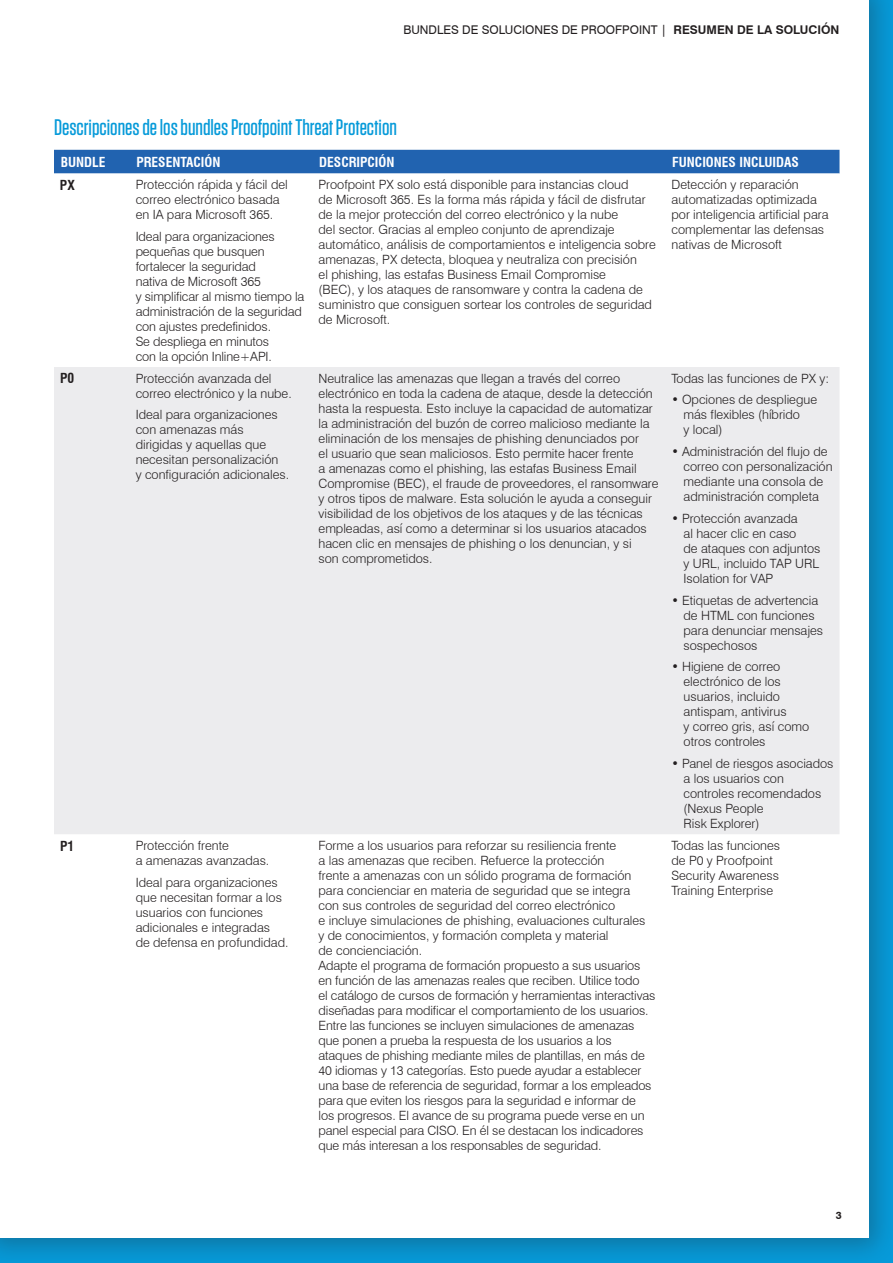
<style>
.page{position:relative;width:893px;height:1263px;background:#fff}
.page>*{position:absolute;margin:0;border:0;box-sizing:border-box;transform-origin:0 0}
.t1{font:500 22.5px "Tungsten";color:#069ad9}
.t2{font:700 condensed 13.5px "Swiss 721 BT";color:#fff}
.t3{font:700 condensed 13.5px "Swiss 721 BT";color:#231f20}
.t4{font:300 12.75px/15px "Swiss 721 BT";color:#231f20}
.t5{font:12px "Swiss 721 BT";color:#231f20}
.t6{font:700 10.5px "Swiss 721 BT";color:#231f20}
.s1{font-weight:700}
</style>
<div class="page">
<div style="left:0;top:0;width:893px;height:1263px;background:#231f20;opacity:.3"></div>
<div style="left:0;top:0;width:868px;height:1237px;background:#fff"></div>
<div style="left:54px;top:150px;width:785px;height:24px;background:#2163b0"></div>
<div style="left:54px;top:367px;width:785px;height:467px;background:#ececee"></div>
<p class="t5" style="left:403px;top:22px;width:437px">BUNDLES DE SOLUCIONES DE PROOFPOINT | <span class="s1">RESUMEN DE LA SOLUCIÓN</span></p>
<h1 class="t1" style="left:54px;top:115px;width:344px">Descripciones de los bundles Proofpoint Threat Protection</h1>
<p class="t2" style="left:61px;top:154px;width:46px">BUNDLE</p>
<p class="t2" style="left:136px;top:154px;width:86px">PRESENTACIÓN</p>
<p class="t2" style="left:319px;top:154px;width:77px">DESCRIPCIÓN</p>
<p class="t2" style="left:672px;top:154px;width:128px">FUNCIONES INCLUIDAS</p>
<p class="t3" style="left:60px;top:177px;width:16px">PX</p>
<p class="t4" style="left:136px;top:177px;width:154px">Protección rápida y fácil del correo electrónico basada en IA para Microsoft 365.</p>
<p class="t4" style="left:136px;top:229px;width:170px">Ideal para organizaciones pequeñas que busquen fortalecer la seguridad<br>nativa de Microsoft 365<br>y simplificar al mismo tiempo la administración de la seguridad con ajustes predefinidos.<br>Se despliega en minutos<br>con la opción Inline+API.</p>
<p class="t4" style="left:319px;top:177px;width:339px">Proofpoint PX solo está disponible para instancias cloud<br>de Microsoft 365. Es la forma más rápida y fácil de disfrutar de la mejor protección del correo electrónico y la nube<br>del sector. Gracias al empleo conjunto de aprendizaje automático, análisis de comportamientos e inteligencia sobre amenazas, PX detecta, bloquea y neutraliza con precisión<br>el phishing, las estafas Business Email Compromise<br>(BEC), y los ataques de ransomware y contra la cadena de suministro que consiguen sortear los controles de seguridad de Microsoft.</p>
<p class="t4" style="left:671px;top:177px;width:159px">Detección y reparación automatizadas optimizada por inteligencia artificial para complementar las defensas nativas de Microsoft</p>
<p class="t3" style="left:60px;top:370px;width:16px">P0</p>
<p class="t4" style="left:136px;top:371px;width:158px">Protección avanzada del correo electrónico y la nube.</p>
<p class="t4" style="left:136px;top:407px;width:155px">Ideal para organizaciones con amenazas más dirigidas y aquellas que necesitan personalización<br>y configuración adicionales.</p>
<p class="t3" style="left:60px;top:837px;width:16px">P1</p>
<p class="t4" style="left:136px;top:838px;width:135px">Protección frente<br>a amenazas avanzadas.</p>
<p class="t4" style="left:136px;top:874px;width:154px">Ideal para organizaciones que necesitan formar a los usuarios con funciones adicionales e integradas<br>de defensa en profundidad.</p>
<p class="t4" style="left:319px;top:370px;width:342px">Neutralice las amenazas que llegan a través del correo electrónico en toda la cadena de ataque, desde la detección hasta la respuesta. Esto incluye la capacidad de automatizar la administración del buzón de correo malicioso mediante la eliminación de los mensajes de phishing denunciados por<br>el usuario que sean maliciosos. Esto permite hacer frente<br>a amenazas como el phishing, las estafas Business Email Compromise (BEC), el fraude de proveedores, el ransomware y otros tipos de malware. Esta solución le ayuda a conseguir visibilidad de los objetivos de los ataques y de las técnicas empleadas, así como a determinar si los usuarios atacados hacen clic en mensajes de phishing o los denuncian, y si<br>son comprometidos.</p>
<p class="t4" style="left:671px;top:370px;width:159px">Todas las funciones de PX y:</p>
<p class="t4" style="left:683px;top:392px;width:135px;text-indent:-12px">• Opciones de despliegue más flexibles (híbrido<br>y local)</p>
<p class="t4" style="left:683px;top:444px;width:151px;text-indent:-12px">• Administración del flujo de correo con personalización mediante una consola de administración completa</p>
<p class="t4" style="left:683px;top:511px;width:138px;text-indent:-12px">• Protección avanzada<br>al hacer clic en caso<br>de ataques con adjuntos y URL, incluido TAP URL<br>Isolation for VAP</p>
<p class="t4" style="left:683px;top:592px;width:141px;text-indent:-12px">• Etiquetas de advertencia de HTML con funciones para denunciar mensajes sospechosos</p>
<p class="t4" style="left:683px;top:659px;width:127px;text-indent:-12px">• Higiene de correo electrónico de los usuarios, incluido antispam, antivirus<br>y correo gris, así como otros controles</p>
<p class="t4" style="left:684px;top:756px;width:152px;text-indent:-12px">• Panel de riesgos asociados a los usuarios con controles recomendados (Nexus People<br>Risk Explorer)</p>
<p class="t4" style="left:319px;top:838px;width:338px">Forme a los usuarios para reforzar su resiliencia frente<br>a las amenazas que reciben. Refuerce la protección<br>frente a amenazas con un sólido programa de formación para concienciar en materia de seguridad que se integra<br>con sus controles de seguridad del correo electrónico<br>e incluye simulaciones de phishing, evaluaciones culturales<br>y de conocimientos, y formación completa y material<br>de concienciación.<br>Adapte el programa de formación propuesto a sus usuarios en función de las amenazas reales que reciben. Utilice todo<br>el catálogo de cursos de formación y herramientas interactivas diseñadas para modificar el comportamiento de los usuarios.<br>Entre las funciones se incluyen simulaciones de amenazas que ponen a prueba la respuesta de los usuarios a los ataques de phishing mediante miles de plantillas, en más de 40 idiomas y 13 categorías. Esto puede ayudar a establecer una base de referencia de seguridad, formar a los empleados para que eviten los riesgos para la seguridad e informar de<br>los progresos. El avance de su programa puede verse en un panel especial para CISO. En él se destacan los indicadores que más interesan a los responsables de seguridad.</p>
<p class="t4" style="left:671px;top:838px;width:110px">Todas las funciones de P0 y Proofpoint<br>Security Awareness<br>Training Enterprise</p>
<p class="t6" style="left:836px;top:1208px;width:7px">3</p>
</div>
